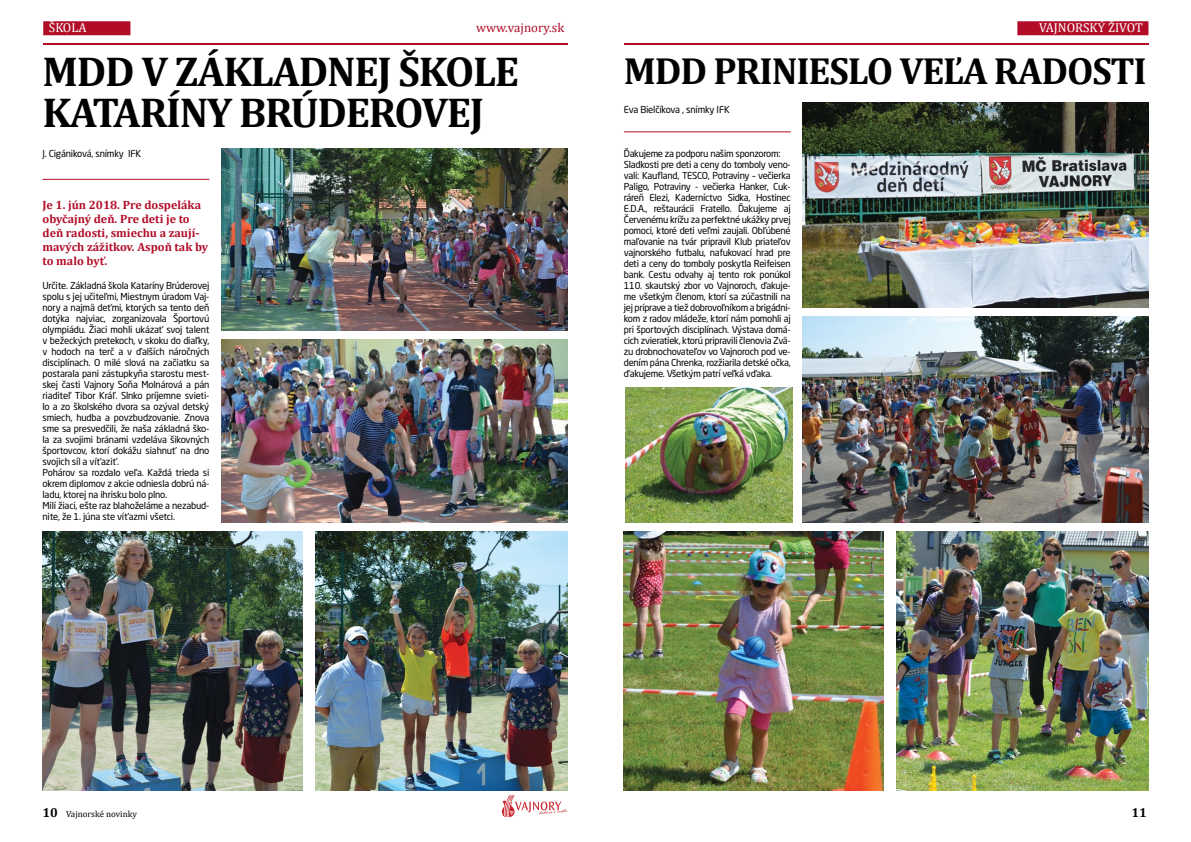
<style>
.page{position:relative;width:1191px;height:842px;background:#fff}
.page>*{position:absolute;margin:0;border:0;box-sizing:border-box;transform-origin:0 0}
.t1{font:700 42px/41px "Cambria";letter-spacing:-.03em;color:#000}
.t2{font:700 38px "Cambria";letter-spacing:-.03em;color:#000}
.t3{font:13px "Cambria";color:#fff}
.t4{font:13px "Cambria";color:#b10d28}
.t5{font:700 13px "Cambria";color:#000}
.t6{font:700 12px/14px "Cambria";color:#b10d28}
.t7{font:9.5px/11px "Neo Sans W1 G";letter-spacing:-.03em;color:#000}
.t8{font:9px "Cambria";color:#000}
.s1{font-weight:700;font-size:13px}
</style>
<div class="page">
<hr style="left:43px;top:43px;width:525px;height:2px;background:#b10d28">
<hr style="left:624px;top:43px;width:524px;height:2px;background:#b10d28">
<svg style="left:502px;top:795px;width:65px;height:22px"></svg>
<div style="left:1017px;top:21px;width:131px;height:14px;background:#b10d28"></div>
<div style="left:43px;top:21px;width:87px;height:14px;background:#b10d28"></div>
<hr style="left:43px;top:179px;width:166px;height:1px;background:#b10d28">
<hr style="left:624px;top:132px;width:166px;height:1px;background:#b10d28">
<img style="left:221px;top:148px;width:346px;height:183px">
<img style="left:802px;top:102px;width:346px;height:205px">
<img style="left:221px;top:339px;width:346px;height:183px">
<img style="left:802px;top:317px;width:346px;height:205px">
<img style="left:625px;top:387px;width:167px;height:135px">
<img style="left:43px;top:531px;width:259px;height:260px">
<img style="left:624px;top:531px;width:259px;height:260px">
<img style="left:315px;top:531px;width:252px;height:260px">
<img style="left:896px;top:531px;width:252px;height:260px">
<h3 class="t3" style="left:49px;top:20px;width:39px">ŠKOLA</h3>
<h3 class="t3" style="left:1039px;top:20px;width:105px">VAJNORSKÝ ŽIVOT</h3>
<h1 class="t1" style="left:43px;top:50px;width:478px">MDD v Základnej škole<br>Kataríny Brúderovej</h1>
<h3 class="t4" style="left:476px;top:20px;width:90px">www.vajnory.sk</h3>
<h2 class="t2" style="left:624px;top:44px;width:524px">MDD prinieslo veľa radosti</h2>
<p class="t7" style="left:624px;top:104px;width:107px">Eva Bielčíkova , snímky IFK</p>
<p class="t7" style="left:43px;top:148px;width:100px">J. Cigániková, snímky IFK</p>
<p class="t6" style="left:43px;top:198px;width:167px">Je 1. jún 2018. Pre dospeláka obyčajný deň. Pre deti je to deň radosti, smiechu a zaují&shy;mavých zážitkov. Aspoň tak by to malo byť.</p>
<p class="t7" style="left:43px;top:280px;width:168px">Určite. Základná škola Kataríny Brúderovej spolu s jej učiteľmi, Miestnym úradom Vaj&shy;nory a najmä deťmi, ktorých sa tento deň dotýka najviac, zorganizovala Športovú olympiádu. Žiaci mohli ukázať svoj talent v bežeckých pretekoch, v skoku do diaľky, v hodoch na terč a v ďalších náročných disciplínach. O milé slová na začiatku sa postarala pani zástupkyňa starostu mest&shy;skej časti Vajnory Soňa Molnárová a pán riaditeľ Tibor Kráľ. Slnko príjemne svieti&shy;lo a zo školského dvora sa ozýval detský smiech, hudba a povzbudzovanie. Znova sme sa presvedčili, že naša základná ško&shy;la za svojimi bránami vzdeláva šikovných športovcov, ktorí dokážu siahnuť na dno svojich síl a víťaziť.<br>Pohárov sa rozdalo veľa. Každá trieda si okrem diplomov z akcie odniesla dobrú ná&shy;ladu, ktorej na ihrisku bolo plno.<br>Milí žiaci, ešte raz blahoželáme a nezabud&shy;nite, že 1. júna ste víťazmi všetci.</p>
<p class="t7" style="left:624px;top:148px;width:168px">Ďakujeme za podporu našim sponzorom:<br>Sladkosti pre deti a ceny do tomboly veno&shy;vali: Kaufland, TESCO, Potraviny – večierka Paligo, Potraviny - večierka Hanker, Cuk&shy;ráreň Elezi, Kaderníctvo Sidka, Hostinec E.D.A., reštaurácii Fratello. Ďakujeme aj Červenému krížu za perfektné ukážky prvej pomoci, ktoré deti veľmi zaujali. Obľúbené maľovanie na tvár pripravil Klub priateľov vajnorského futbalu, nafukovací hrad pre deti a ceny do tomboly poskytla Reifeisen bank. Cestu odvahy aj tento rok ponúkol 110. skautský zbor vo Vajnoroch, ďakuje&shy;me všetkým členom, ktorí sa zúčastnili na jej príprave a tiež dobrovoľníkom a brigádni&shy;kom z radov mládeže, ktorí nám pomohli aj pri športových disciplínach. Výstava domá&shy;cich zvieratiek, ktorú pripravili členovia Zvä&shy;zu drobnochovateľov vo Vajnoroch pod ve&shy;dením pána Chrenka, rozžiarila detské očka, ďakujeme. Všetkým patrí veľká vďaka.</p>
<p class="t8" style="left:43px;top:808px;width:96px"><span class="s1">10</span> Vajnorské novinky</p>
<h3 class="t5" style="left:1131px;top:803px;width:17px">11</h3>
</div>
